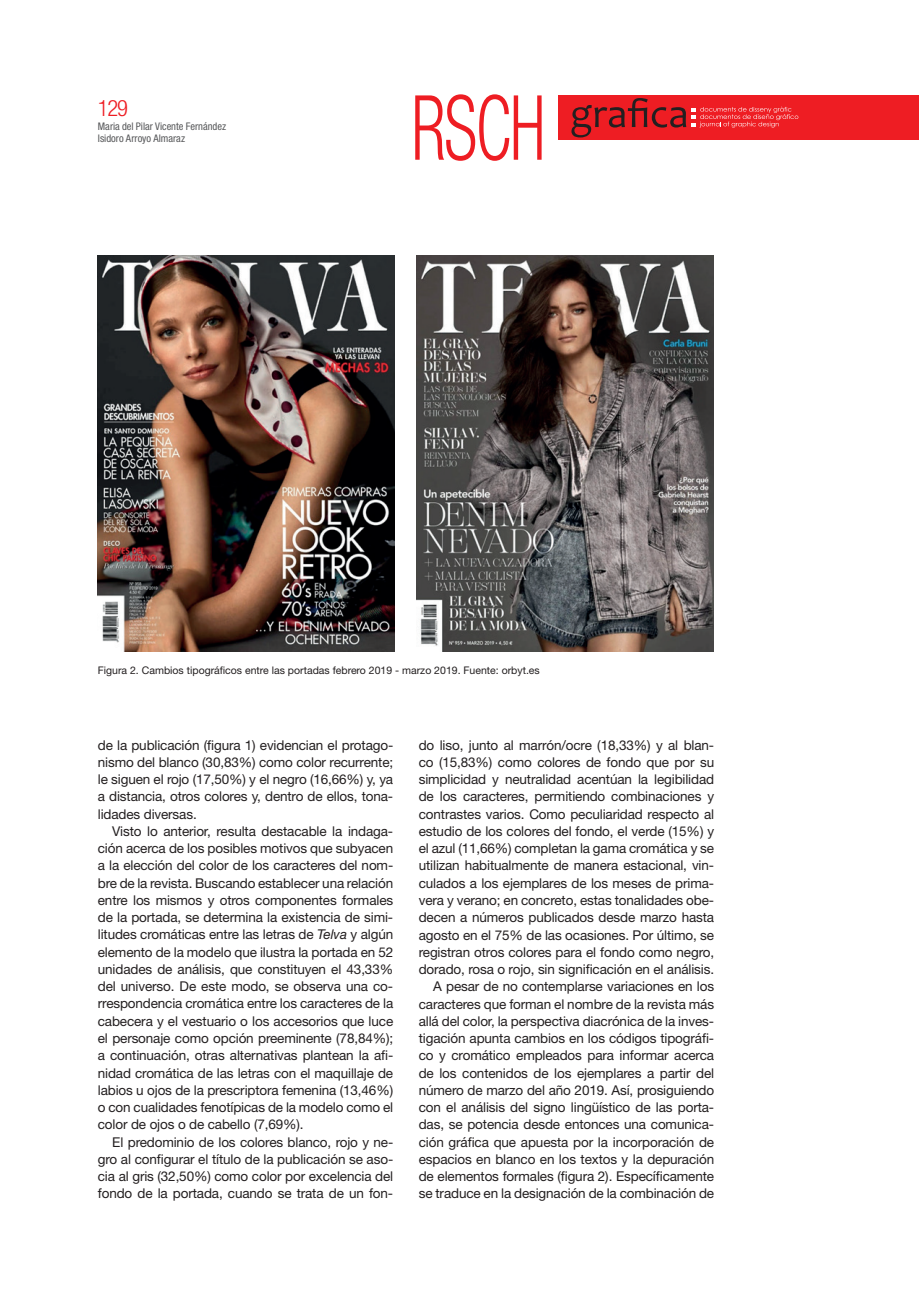
<style>
.page{position:relative;width:919px;height:1289px;background:#fff}
.page>*{position:absolute;margin:0;border:0;box-sizing:border-box;transform-origin:0 0}
.t1{font:300 condensed 90px "Helvetica Neue";color:#ee1d23;scale:.76 1}
.t2{font:300 condensed 22.5px "Helvetica Neue";color:#ee1d23}
.t3{font:13.5px/17.2px "Helvetica Neue";letter-spacing:-.01em;color:#231f20;text-align:justify}
.t4{font:10.5px "Helvetica Neue";color:#231f20}
.t5{font:condensed 10.5px/12px "Helvetica Neue";color:#57585a}
.s1{font-style:italic}
</style>
<div class="page">
<div style="left:558px;top:95px;width:360px;height:45px;background:#ee1d23"></div>
<svg style="left:571px;top:98px;width:227px;height:39px"></svg>
<img style="left:98px;top:255px;width:296px;height:396px">
<img style="left:416px;top:255px;width:297px;height:396px">
<h2 class="t2" style="left:98px;top:95px;width:32px">129</h2>
<p class="t5" style="left:98px;top:120px;width:130px">Maria del Pilar Vicente Fernández<br>Isidoro Arroyo Almaraz</p>
<h1 class="t1" style="left:411px;top:76px;width:178px">RSCH</h1>
<p class="t4" style="left:98px;top:663px;width:443px">Figura 2. Cambios tipográficos entre las portadas febrero 2019 - marzo 2019. Fuente: orbyt.es</p>
<p class="t3" style="left:98px;top:736px;width:297px">de la publicación (figura 1) evidencian el protago&shy;nismo del blanco (30,83%) como color recurrente; le siguen el rojo (17,50%) y el negro (16,66%) y, ya a distancia, otros colores y, dentro de ellos, tona&shy;lidades diversas.</p>
<p class="t3" style="left:98px;top:822px;width:297px;text-indent:14px">Visto lo anterior, resulta destacable la indaga&shy;ción acerca de los posibles motivos que subyacen a la elección del color de los caracteres del nom&shy;bre de la revista. Buscando establecer una relación entre los mismos y otros componentes formales de la portada, se determina la existencia de simi&shy;litudes cromáticas entre las letras de <span class="s1">Telva</span> y algún elemento de la modelo que ilustra la portada en 52 unidades de análisis, que constituyen el 43,33% del universo. De este modo, se observa una co&shy;rrespondencia cromática entre los caracteres de la cabecera y el vestuario o los accesorios que luce el personaje como opción preeminente (78,84%); a continuación, otras alternativas plantean la afi&shy;nidad cromática de las letras con el maquillaje de labios u ojos de la prescriptora femenina (13,46%) o con cualidades fenotípicas de la modelo como el color de ojos o de cabello (7,69%).</p>
<p class="t3" style="left:98px;top:1132px;width:297px;text-indent:14px">El predominio de los colores blanco, rojo y ne&shy;gro al configurar el título de la publicación se aso&shy;cia al gris (32,50%) como color por excelencia del fondo de la portada, cuando se trata de un fon-</p>
<p class="t3" style="left:419px;top:736px;width:297px;text-align:right">do liso, junto al marrón/ocre (18,33%) y al blan&shy;co (15,83%) como colores de fondo que por su simplicidad y neutralidad acentúan la legibilidad de los caracteres, permitiendo combinaciones y contrastes varios. Como peculiaridad respecto al estudio de los colores del fondo, el verde (15%) y el azul (11,66%) completan la gama cromática y se utilizan habitualmente de manera estacional, vin&shy;culados a los ejemplares de los meses de prima&shy;vera y verano; en concreto, estas tonalidades obe&shy;decen a números publicados desde marzo hasta agosto en el 75% de las ocasiones. Por último, se registran otros colores para el fondo como negro, dorado, rosa o rojo, sin significación en el análisis.<br>A pesar de no contemplarse variaciones en los caracteres que forman el nombre de la revista más allá del color, la perspectiva diacrónica de la inves&shy;tigación apunta cambios en los códigos tipográfi&shy;co y cromático empleados para informar acerca de los contenidos de los ejemplares a partir del número de marzo del año 2019. Así, prosiguiendo con el análisis del signo lingüístico de las porta&shy;das, se potencia desde entonces una comunica&shy;ción gráfica que apuesta por la incorporación de espacios en blanco en los textos y la depuración de elementos formales (figura 2). Específicamente se traduce en la designación de la combinación de</p>
</div>
